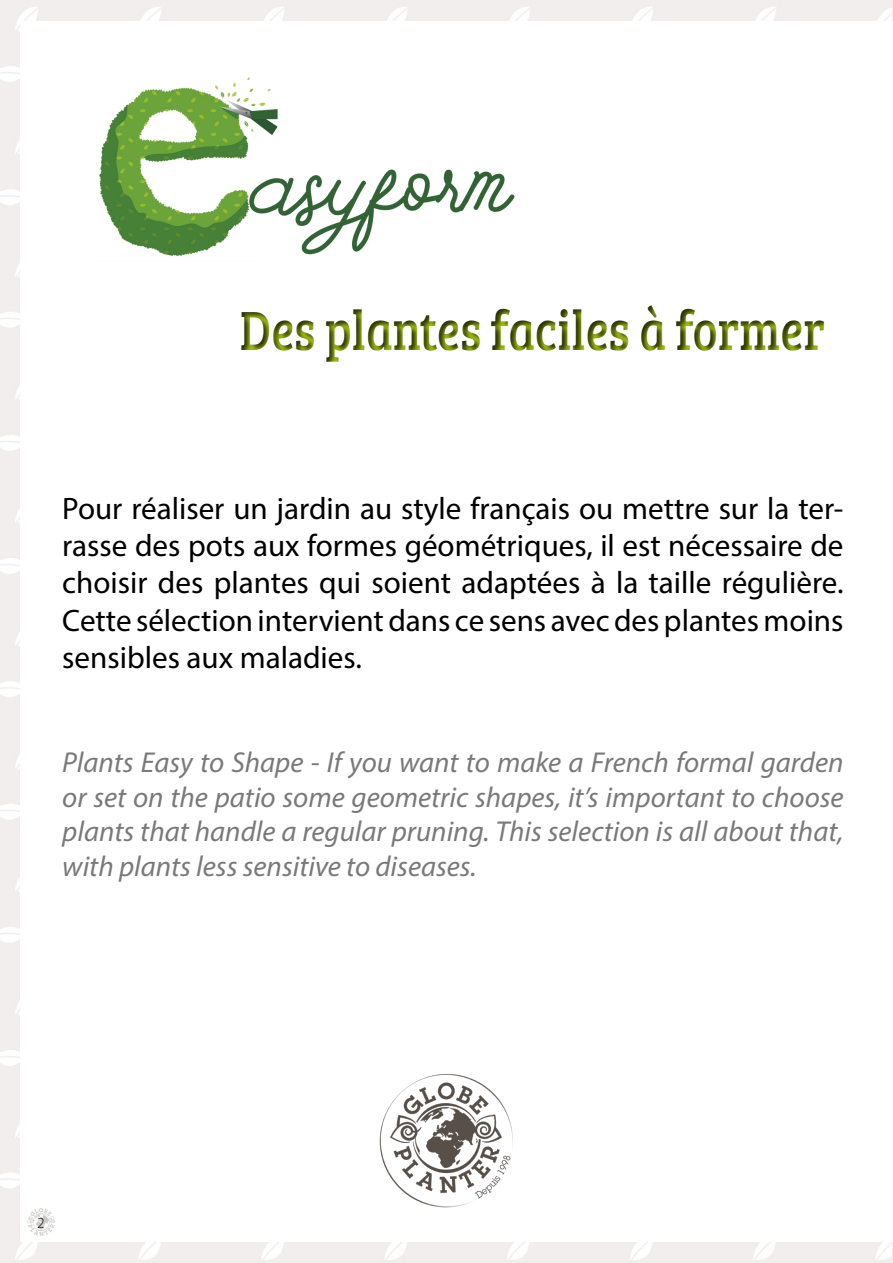
<style>
.page{position:relative;width:893px;height:1263px;background:#fff}
.page>*{position:absolute;margin:0;border:0;box-sizing:border-box;transform-origin:0 0}
.t1{font:57px "Bree Serif";color:#a8c813;scale:.83 1}
.t2{font:31.05px/37.3px "Myriad Pro";color:#000;text-align:justify}
.t3{font:italic 28.8px/34.7px "Myriad Pro";color:#797979;text-align:justify}
.t4{font:300 15.45px "Myriad Pro";color:#000}
</style>
<div class="page">
<img style="left:379px;top:1074px;width:134px;height:134px">
<img style="left:99px;top:77px;width:416px;height:180px">
<div style="left:234px;top:287px;width:639px;height:82px;background:#000;opacity:.75"></div>
<img style="left:27px;top:1209px;width:27px;height:26px">
<h1 class="t1" style="left:240px;top:288px;width:707px">Des plantes faciles à former</h1>
<p class="t2" style="left:62px;top:489px;width:783px">Pour réaliser un jardin au style français ou mettre sur la ter&shy;rasse des pots aux formes géométriques, il est nécessaire de choisir des plantes qui soient adaptées à la taille régulière.<br>Cette sélection intervient dans ce sens avec des plantes moins sensibles aux maladies.</p>
<p class="t3" style="left:62px;top:744px;width:783px">Plants Easy to Shape - If you want to make a French formal garden or set on the patio some geometric shapes, it’s important to choose plants that handle a regular pruning. This selection is all about that, with plants less sensitive to diseases.</p>
<p class="t4" style="left:37px;top:1214px;width:9px">2</p>
</div>
